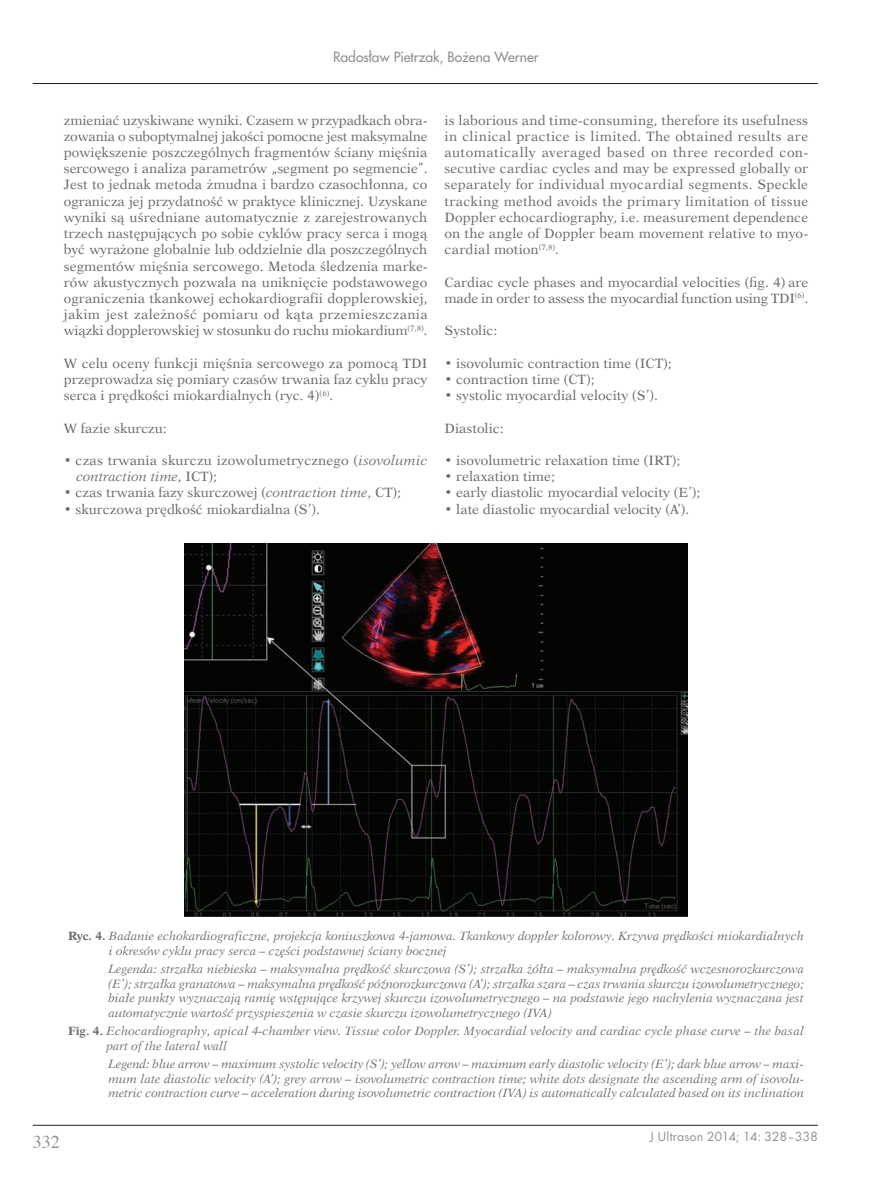
<style>
.page{position:relative;width:872px;height:1191px;background:#fff}
.page>*{position:absolute;margin:0;border:0;box-sizing:border-box;transform-origin:0 0}
.t1{font:18px "Times";color:#909193}
.t2{font:13.8px "Futura Regular PL";color:#909193}
.t3{font:13.8px "Pfutura";letter-spacing:-.005em;color:#909193}
.t4{font:13.5px/16.2px "Dutch 823 EU";color:#6c6d70;text-align:justify}
.t5{font:italic 12px/14.4px "Dutch 823 EU";letter-spacing:.005em;color:#6c6d70}
.s1{font-weight:700}
.s2{font-style:italic}
.s3{font-weight:700;font-style:normal}
</style>
<div class="page">
<hr style="left:33px;top:1125px;width:785px;height:1px;background:#231f20">
<hr style="left:33px;top:83px;width:785px;height:1px;background:#231f20">
<img style="left:184px;top:543px;width:504px;height:373px">
<p class="t2" style="left:333px;top:48px;width:207px">Radosław Pietrzak, Bo˝ena Werner</p>
<p class="t4" style="left:64px;top:112px;width:365px">zmieniać uzyskiwane wyniki. Czasem w przypadkach obra&shy;zowania o suboptymalnej jakości pomocne jest maksymalne powiększenie poszczególnych fragmentów ściany mięśnia sercowego i analiza parametrów „segment po segmencie”.<br>Jest to jednak metoda żmudna i bardzo czasochłonna, co ogranicza jej przydatność w praktyce klinicznej. Uzyskane wyniki są uśredniane automatycznie z zarejestrowanych trzech następujących po sobie cyklów pracy serca i mogą być wyrażone globalnie lub oddzielnie dla poszczególnych segmentów mięśnia sercowego. Metoda śledzenia marke&shy;rów akustycznych pozwala na uniknięcie podstawowego ograniczenia tkankowej echokardiografii dopplerowskiej, jakim jest zależność pomiaru od kąta przemieszczania wiązki dopplerowskiej w stosunku do ruchu miokardium<sup>(7,8)</sup>.</p>
<p class="t4" style="left:64px;top:355px;width:365px">W celu oceny funkcji mięśnia sercowego za pomocą TDI przeprowadza się pomiary czasów trwania faz cyklu pracy serca i prędkości miokardialnych (ryc. 4)<sup>(6)</sup>.</p>
<p class="t4" style="left:64px;top:420px;width:105px">W fazie skurczu:</p>
<p class="t4" style="left:77px;top:452px;width:352px;text-indent:-13px"><span class="s1">•</span> czas trwania skurczu izowolumetrycznego (<span class="s2">isovolumic contraction time</span>, ICT);</p>
<p class="t4" style="left:64px;top:485px;width:339px"><span class="s1">•</span> czas trwania fazy skurczowej (<span class="s2">contraction time</span>, CT);</p>
<p class="t4" style="left:64px;top:501px;width:258px"><span class="s1">•</span> skurczowa prędkość miokardialna (S’).</p>
<p class="t4" style="left:444px;top:112px;width:365px">is laborious and time-consuming, therefore its usefulness in clinical practice is limited. The obtained results are automatically averaged based on three recorded con&shy;secutive cardiac cycles and may be expressed globally or separately for individual myocardial segments. Speckle tracking method avoids the primary limitation of tissue Doppler echocardiography, i.e. measurement dependence on the angle of Doppler beam movement relative to myo&shy;cardial motion<sup>(7,8)</sup>.</p>
<p class="t4" style="left:444px;top:274px;width:365px">Cardiac cycle phases and myocardial velocities (fig. 4) are made in order to assess the myocardial function using TDI<sup>(6)</sup>.</p>
<p class="t4" style="left:444px;top:323px;width:54px">Systolic:</p>
<p class="t4" style="left:444px;top:355px;width:229px"><span class="s1">•</span> isovolumic contraction time (ICT);</p>
<p class="t4" style="left:444px;top:371px;width:152px"><span class="s1">•</span> contraction time (CT);</p>
<p class="t4" style="left:444px;top:387px;width:215px"><span class="s1">•</span> systolic myocardial velocity (S’).</p>
<p class="t4" style="left:444px;top:420px;width:61px">Diastolic:</p>
<p class="t4" style="left:444px;top:452px;width:238px"><span class="s1">•</span> isovolumetric relaxation time (IRT);</p>
<p class="t4" style="left:444px;top:468px;width:112px"><span class="s1">•</span> relaxation time;</p>
<p class="t4" style="left:444px;top:485px;width:258px"><span class="s1">•</span> early diastolic myocardial velocity (E’);</p>
<p class="t4" style="left:444px;top:501px;width:246px"><span class="s1">•</span> late diastolic myocardial velocity (A’).</p>
<p class="t5" style="left:109px;top:929px;width:696px;text-indent:-41px"><span class="s3">Ryc. 4.</span> Badanie echokardiograficzne, projekcja koniuszkowa 4-jamowa. Tkankowy doppler kolorowy. Krzywa prędkości miokardialnych i okresów cyklu pracy serca – części podstawnej ściany bocznej</p>
<p class="t5" style="left:108px;top:962px;width:697px;text-align:justify">Legenda: strzałka niebieska – maksymalna prędkość skurczowa (S’); strzałka żółta – maksymalna prędkość wczesnorozkurczowa (E’); strzałka granatowa – maksymalna prędkość późnorozkurczowa (A’); strzałka szara – czas trwania skurczu izowolumetrycznego; białe punkty wyznaczają ramię wstępujące krzywej skurczu izowolumetrycznego – na podstawie jego nachylenia wyznaczana jest automatycznie wartość przyspieszenia w czasie skurczu izowolumetrycznego (IVA)</p>
<p class="t5" style="left:106px;top:1023px;width:699px;text-indent:-38px"><span class="s3">Fig. 4.</span> Echocardiography, apical 4-chamber view. Tissue color Doppler. Myocardial velocity and cardiac cycle phase curve – the basal part of the lateral wall</p>
<p class="t5" style="left:108px;top:1057px;width:697px;text-align:justify">Legend: blue arrow – maximum systolic velocity (S’); yellow arrow – maximum early diastolic velocity (E’); dark blue arrow – maxi&shy;mum late diastolic velocity (A’); grey arrow – isovolumetric contraction time; white dots designate the ascending arm of isovolu&shy;metric contraction curve – acceleration during isovolumetric contraction (IVA) is automatically calculated based on its inclination</p>
<h1 class="t1" style="left:33px;top:1125px;width:28px">332</h1>
<p class="t3" style="left:650px;top:1128px;width:170px">J Ultrason 2014; 14: 328–338</p>
</div>
